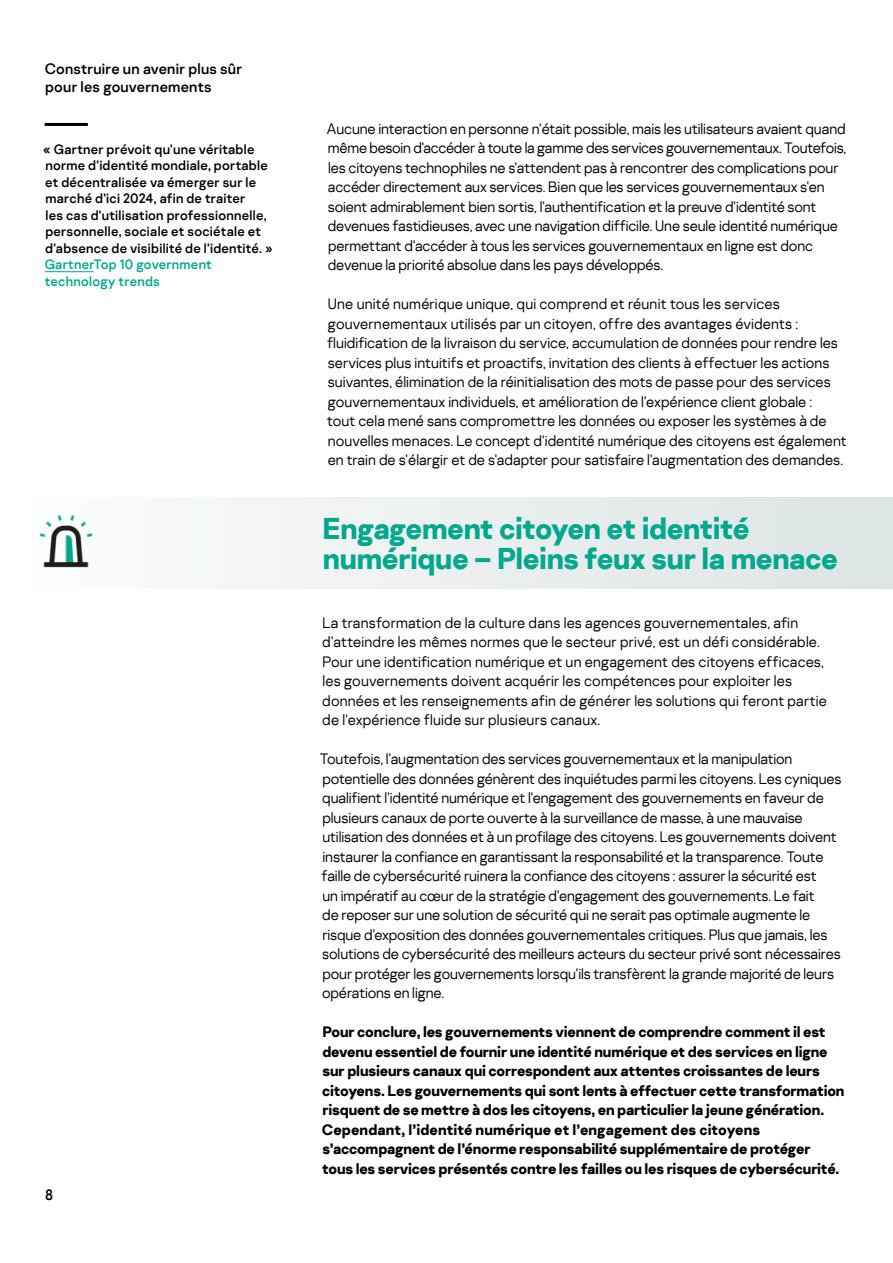
<style>
.page{position:relative;width:893px;height:1263px;background:#fff}
.page>*{position:absolute;margin:0;border:0;box-sizing:border-box;transform-origin:0 0}
.t1{font:700 30px/30px "Kaspersky Sans";letter-spacing:-.015em;color:#00a88e}
.t2{font:300 15px/19.5px "Kaspersky Sans";letter-spacing:-.005em;color:#000}
.t3{font:700 15px/19.5px "Kaspersky Sans";letter-spacing:-.015em;color:#000}
.t4{font:300 15px/19.5px "Kaspersky Sans";letter-spacing:.015em;color:#000}
.t5{font:15px/18px "Kaspersky Sans";letter-spacing:.015em;color:#000}
.t6{font:13.5px/16.5px "Kaspersky Sans";letter-spacing:.02em;color:#000}
.t7{font:13.5px/16.5px "Kaspersky Sans";letter-spacing:.02em;color:#00a88e}
</style>
<div class="page">
<hr style="left:45px;top:271px;width:49px;height:1px;background:#00a88e">
<hr style="left:45px;top:123px;width:43px;height:3px;background:#000">
<div style="left:0;top:497px;width:893px;height:92px;background:linear-gradient(to right,#fefefe,#dce4e3)"></div>
<img style="left:38px;top:513px;width:57px;height:56px">
<p class="t5" style="left:45px;top:60px;width:199px">Construire un avenir plus sûr pour les gouvernements</p>
<p class="t6" style="left:43px;top:141px;width:231px">« Gartner prévoit qu'une véritable norme d'identité mondiale, portable et décentralisée va émerger sur le marché d'ici 2024, afin de traiter<br>les cas d'utilisation professionnelle, personnelle, sociale et sociétale et d'absence de visibilité de l'identité. »</p>
<p class="t7" style="left:45px;top:256px;width:169px">GartnerTop 10 government technology trends</p>
<p class="t5" style="left:45px;top:1186px;width:10px">8</p>
<p class="t2" style="left:327px;top:119px;width:521px">Aucune interaction en personne n'était possible, mais les utilisateurs avaient quand même besoin d'accéder à toute la gamme des services gouvernementaux. Toutefois, les citoyens technophiles ne s'attendent pas à rencontrer des complications pour accéder directement aux services. Bien que les services gouvernementaux s'en soient admirablement bien sortis, l'authentification et la preuve d'identité sont devenues fastidieuses, avec une navigation difficile. Une seule identité numérique permettant d'accéder à tous les services gouvernementaux en ligne est donc devenue la priorité absolue dans les pays développés.</p>
<p class="t2" style="left:327px;top:294px;width:521px">Une unité numérique unique, qui comprend et réunit tous les services gouvernementaux utilisés par un citoyen, offre des avantages évidents : fluidification de la livraison du service, accumulation de données pour rendre les services plus intuitifs et proactifs, invitation des clients à effectuer les actions suivantes, élimination de la réinitialisation des mots de passe pour des services gouvernementaux individuels, et amélioration de l'expérience client globale :<br>tout cela mené sans compromettre les données ou exposer les systèmes à de nouvelles menaces. Le concept d'identité numérique des citoyens est également en train de s'élargir et de s'adapter pour satisfaire l'augmentation des demandes.</p>
<h1 class="t1" style="left:322px;top:513px;width:517px">Engagement citoyen et identité numérique – Pleins feux sur la menace</h1>
<p class="t4" style="left:322px;top:613px;width:506px">La transformation de la culture dans les agences gouvernementales, afin d'atteindre les mêmes normes que le secteur privé, est un défi considérable.<br>Pour une identification numérique et un engagement des citoyens efficaces, les gouvernements doivent acquérir les compétences pour exploiter les données et les renseignements afin de générer les solutions qui feront partie de l'expérience fluide sur plusieurs canaux.</p>
<p class="t2" style="left:320px;top:749px;width:523px">Toutefois, l'augmentation des services gouvernementaux et la manipulation potentielle des données génèrent des inquiétudes parmi les citoyens. Les cyniques qualifient l'identité numérique et l'engagement des gouvernements en faveur de plusieurs canaux de porte ouverte à la surveillance de masse, à une mauvaise utilisation des données et à un profilage des citoyens. Les gouvernements doivent instaurer la confiance en garantissant la responsabilité et la transparence. Toute faille de cybersécurité ruinera la confiance des citoyens : assurer la sécurité est<br>un impératif au cœur de la stratégie d'engagement des gouvernements. Le fait<br>de reposer sur une solution de sécurité qui ne serait pas optimale augmente le risque d'exposition des données gouvernementales critiques. Plus que jamais, les solutions de cybersécurité des meilleurs acteurs du secteur privé sont nécessaires pour protéger les gouvernements lorsqu'ils transfèrent la grande majorité de leurs opérations en ligne.</p>
<p class="t3" style="left:322px;top:1022px;width:524px">Pour conclure, les gouvernements viennent de comprendre comment il est devenu essentiel de fournir une identité numérique et des services en ligne sur plusieurs canaux qui correspondent aux attentes croissantes de leurs citoyens. Les gouvernements qui sont lents à effectuer cette transformation risquent de se mettre à dos les citoyens, en particulier la jeune génération.<br>Cependant, l’identité numérique et l’engagement des citoyens s’accompagnent de l’énorme responsabilité supplémentaire de protéger tous les services présentés contre les failles ou les risques de cybersécurité.</p>
</div>
